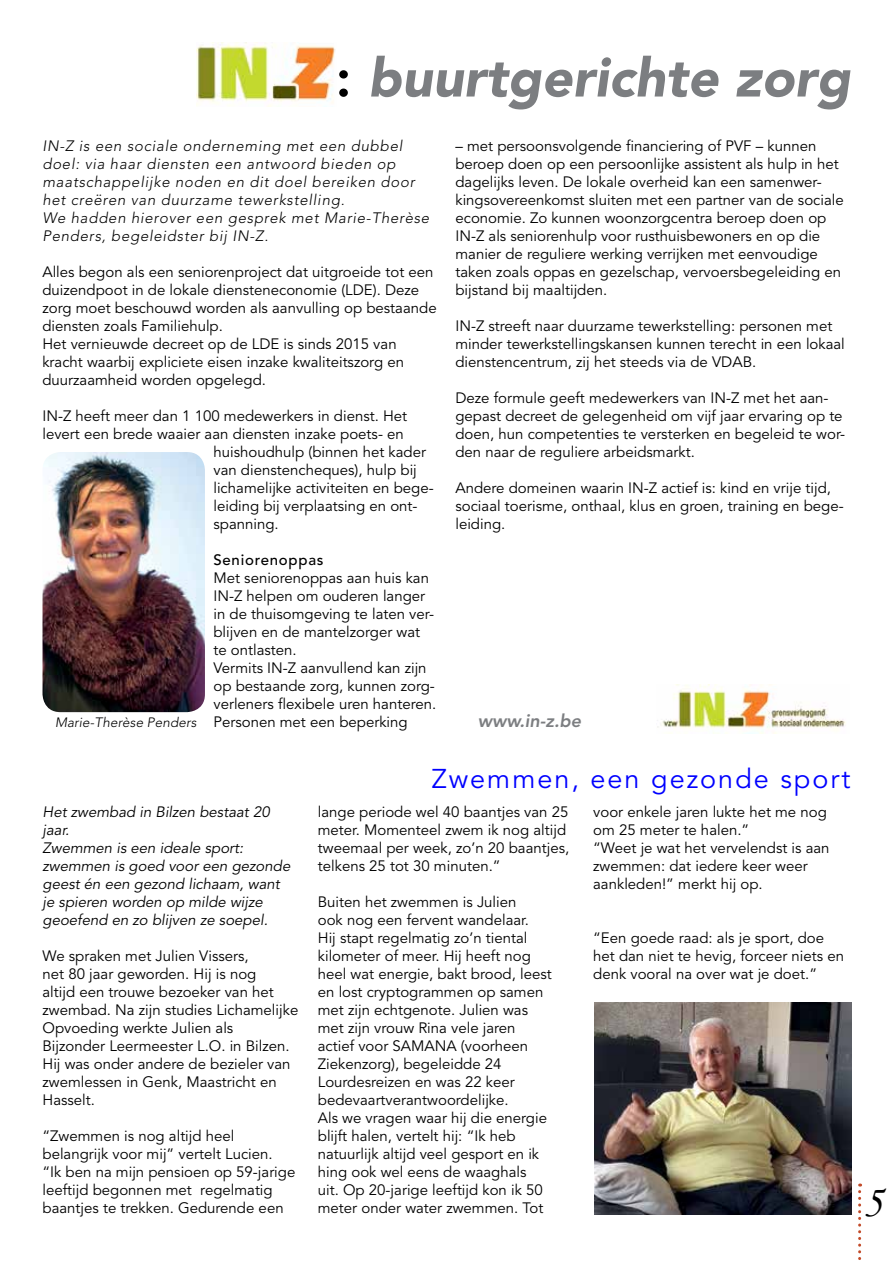
<style>
.page{position:relative;width:893px;height:1263px;background:#fff}
.page>*{position:absolute;margin:0;border:0;box-sizing:border-box;transform-origin:0 0}
.t1{font:italic 900 54px "Avenir LT Std";color:#7c7e81}
.t2{font:45px "Monotype Corsiva";color:#000}
.t3{font:27px "Avenir LT Std";letter-spacing:.075em;color:#00f}
.t4{font:italic 800 18px "Avenir LT Std";color:#7c7e81}
.t5{font:15px/18px "Avenir LT Std";color:#000}
.t6{font:italic 300 15px/18px "Avenir LT Std";letter-spacing:.05em;color:#000}
.t7{font:italic 15px/18px "Avenir LT Std";color:#000}
.t8{font:500 15px "Avenir LT Std";letter-spacing:.05em;color:#000}
.t9{font:italic 300 13.5px "Avenir LT Std";letter-spacing:.01em;color:#000}
.s1{font-weight:800;font-style:normal;color:#000}
</style>
<div class="page">
<img style="left:594px;top:1002px;width:257px;height:213px">
<img style="left:43px;top:452px;width:162px;height:260px">
<svg style="left:858px;top:1183px;width:3px;height:77px"></svg>
<img style="left:657px;top:685px;width:189px;height:48px">
<img style="left:197px;top:43px;width:138px;height:63px">
<h1 class="t1" style="left:336px;top:45px;width:516px"><span class="s1">:</span> buurtgerichte zorg</h1>
<p class="t5" style="left:455px;top:137px;width:390px">– met persoonsvolgende financiering of PVF – kunnen beroep doen op een persoonlijke assistent als hulp in het dagelijks leven. De lokale overheid kan een samenwer&shy;kingsovereenkomst sluiten met een partner van de sociale economie. Zo kunnen woonzorgcentra beroep doen op IN-Z als seniorenhulp voor rusthuisbewoners en op die manier de reguliere werking verrijken met eenvoudige taken zoals oppas en gezelschap, vervoersbegeleiding en bijstand bij maaltijden.</p>
<p class="t5" style="left:455px;top:317px;width:391px">IN-Z streeft naar duurzame tewerkstelling: personen met minder tewerkstellingskansen kunnen terecht in een lokaal dienstencentrum, zij het steeds via de VDAB.</p>
<p class="t5" style="left:455px;top:389px;width:391px">Deze formule geeft medewerkers van IN-Z met het aan&shy;gepast decreet de gelegenheid om vijf jaar ervaring op te doen, hun competenties te versterken en begeleid te wor&shy;den naar de reguliere arbeidsmarkt.</p>
<p class="t5" style="left:455px;top:479px;width:390px">Andere domeinen waarin IN-Z actief is: kind en vrije tijd, sociaal toerisme, onthaal, klus en groen, training en bege&shy;leiding.</p>
<p class="t6" style="left:42px;top:137px;width:388px">IN-Z is een sociale onderneming met een dubbel doel: via haar diensten een antwoord bieden op maatschappelijke noden en dit doel bereiken door het creëren van duurzame tewerkstelling.<br>We hadden hierover een gesprek met Marie-Therèse Penders, begeleidster bij IN-Z.</p>
<p class="t5" style="left:42px;top:263px;width:396px">Alles begon als een seniorenproject dat uitgroeide tot een duizendpoot in de lokale diensteneconomie (LDE). Deze zorg moet beschouwd worden als aanvulling op bestaande diensten zoals Familiehulp.<br>Het vernieuwde decreet op de LDE is sinds 2015 van kracht waarbij expliciete eisen inzake kwaliteitszorg en duurzaamheid worden opgelegd.</p>
<p class="t5" style="left:42px;top:407px;width:366px">IN-Z heeft meer dan 1 100 medewerkers in dienst. Het</p>
<p class="t5" style="left:42px;top:425px;width:363px">levert een brede waaier aan diensten inzake poets- en</p>
<p class="t5" style="left:213px;top:443px;width:214px">huishoudhulp (binnen het kader</p>
<p class="t5" style="left:213px;top:461px;width:205px">van dienstencheques), hulp bij</p>
<p class="t5" style="left:213px;top:479px;width:222px">lichamelijke activiteiten en bege-</p>
<p class="t5" style="left:213px;top:497px;width:206px">leiding bij verplaatsing en ont-</p>
<p class="t5" style="left:213px;top:515px;width:67px">spanning.</p>
<p class="t8" style="left:213px;top:551px;width:112px">Seniorenoppas</p>
<p class="t5" style="left:213px;top:569px;width:224px">Met seniorenoppas aan huis kan<br>IN-Z helpen om ouderen langer in de thuisomgeving te laten ver&shy;blijven en de mantelzorger wat te ontlasten.<br>Vermits IN-Z aanvullend kan zijn op bestaande zorg, kunnen zorg&shy;verleners flexibele uren hanteren.<br>Personen met een beperking</p>
<p class="t9" style="left:55px;top:714px;width:143px">Marie-Therèse Penders</p>
<p class="t4" style="left:478px;top:710px;width:105px">www.in-z.be</p>
<p class="t7" style="left:43px;top:803px;width:249px">Het zwembad in Bilzen bestaat 20 jaar.<br>Zwemmen is een ideale sport: zwemmen is goed voor een gezonde geest én een gezond lichaam, want je spieren worden op milde wijze geoefend en zo blijven ze soepel.</p>
<p class="t5" style="left:43px;top:947px;width:257px">We spraken met Julien Vissers,<br>net 80 jaar geworden. Hij is nog<br>altijd een trouwe bezoeker van het zwembad. Na zijn studies Lichamelijke<br>Opvoeding werkte Julien als<br>Bijzonder Leermeester L.O. in Bilzen.<br>Hij was onder andere de bezieler van zwemlessen in Genk, Maastricht en<br>Hasselt.</p>
<p class="t5" style="left:43px;top:1127px;width:254px">“Zwemmen is nog altijd heel belangrijk voor mij” vertelt Lucien. “Ik ben na mijn pensioen op 59-jarige leeftijd begonnen met regelmatig baantjes te trekken. Gedurende een</p>
<h3 class="t3" style="left:432px;top:763px;width:420px">Zwemmen, een gezonde sport</h3>
<p class="t5" style="left:318px;top:803px;width:253px">lange periode wel 40 baantjes van 25 meter. Momenteel zwem ik nog altijd tweemaal per week, zo’n 20 baantjes, telkens 25 tot 30 minuten.”</p>
<p class="t5" style="left:318px;top:893px;width:235px">Buiten het zwemmen is Julien<br>ook nog een fervent wandelaar.<br>Hij stapt regelmatig zo’n tiental kilometer of meer. Hij heeft nog heel wat energie, bakt brood, leest en lost cryptogrammen op samen met zijn echtgenote. Julien was met zijn vrouw Rina vele jaren actief voor SAMANA (voorheen<br>Ziekenzorg), begeleidde 24<br>Lourdesreizen en was 22 keer bedevaartverantwoordelijke.<br>Als we vragen waar hij die energie blijft halen, vertelt hij: “Ik heb natuurlijk altijd veel gesport en ik hing ook wel eens de waaghals<br>uit. Op 20-jarige leeftijd kon ik 50 meter onder water zwemmen. Tot</p>
<p class="t5" style="left:593px;top:803px;width:238px">voor enkele jaren lukte het me nog om 25 meter te halen.”<br>“Weet je wat het vervelendst is aan zwemmen: dat iedere keer weer aankleden!” merkt hij op.</p>
<p class="t5" style="left:593px;top:929px;width:252px">“Een goede raad: als je sport, doe het dan niet te hevig, forceer niets en denk vooral na over wat je doet.”</p>
<h2 class="t2" style="left:863px;top:1175px;width:21px">5</h2>
</div>
